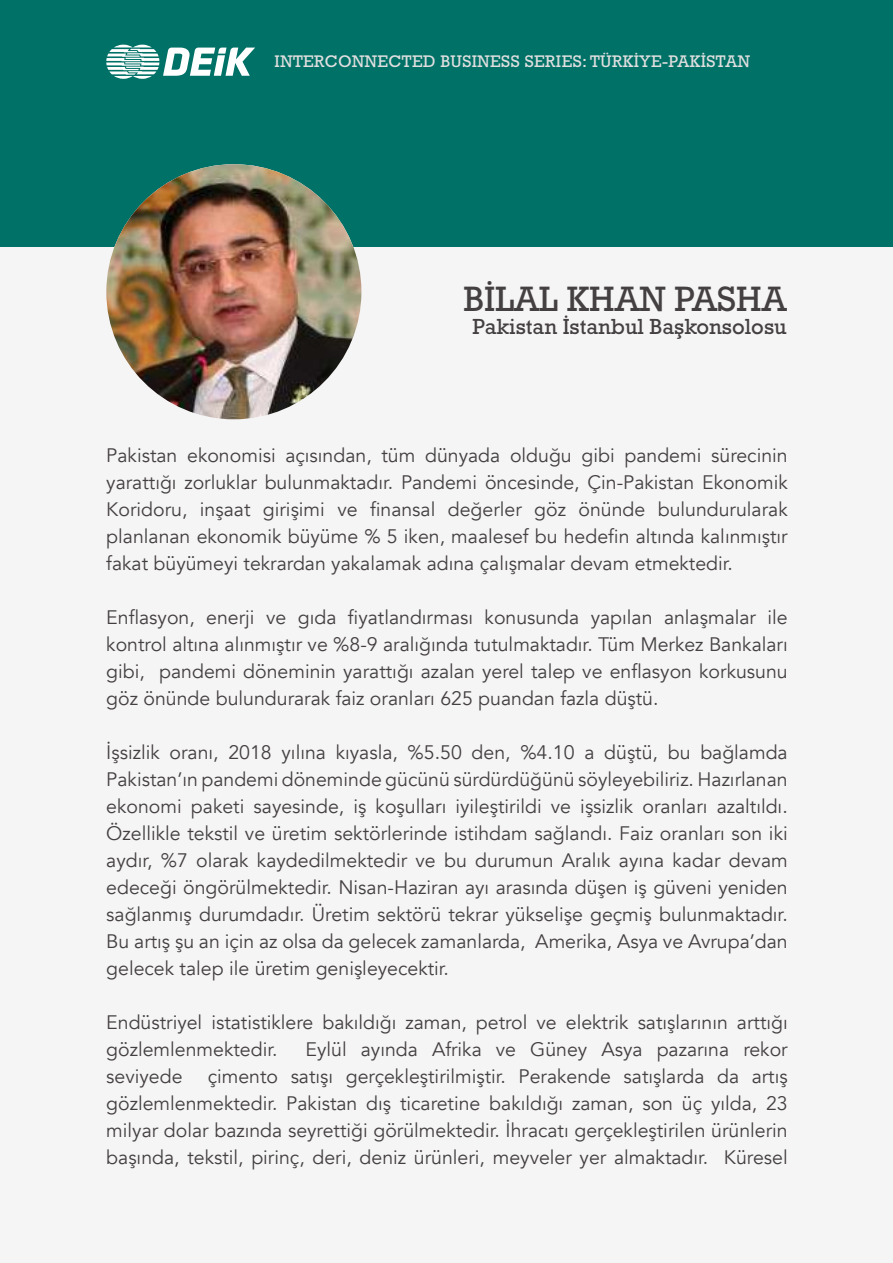
<style>
.page{position:relative;width:893px;height:1263px;background:#fff}
.page>*{position:absolute;margin:0;border:0;box-sizing:border-box;transform-origin:0 0}
.t1{font:31.5px "Rockwell";color:#444041}
.t2{font:19.5px/27px "Avenir";color:#444041;text-align:justify}
.t3{font:19.5px "Rockwell";color:#444041}
.t4{font:15px "Rockwell";letter-spacing:.025em;color:#e0dfdf}
</style>
<div class="page">
<div style="left:0;top:106px;width:893px;height:1157px;background:#f6f5f5"></div>
<div style="left:0;top:0;width:893px;height:247px;background:#007167"></div>
<svg style="left:106px;top:45px;width:149px;height:34px"></svg>
<img style="left:106px;top:164px;width:255px;height:255px;border-radius:128px">
<p class="t4" style="left:275px;top:53px;width:477px">INTERCONNECTED BUSINESS SERIES: TÜRKİYE-PAKİSTAN</p>
<h1 class="t1" style="left:463px;top:281px;width:325px">BILAL KHAN PASHA</h1>
<p class="t3" style="left:473px;top:316px;width:316px">Pakistan İstanbul Başkonsolosu</p>
<p class="t2" style="left:106px;top:442px;width:683px">Pakistan ekonomisi açısından, tüm dünyada olduğu gibi pandemi sürecinin yarattığı zorluklar bulunmaktadır. Pandemi öncesinde, Çin-Pakistan Ekonomik Koridoru, inşaat girişimi ve finansal değerler göz önünde bulundurularak planlanan ekonomik büyüme % 5 iken, maalesef bu hedefin altında kalınmıştır fakat büyümeyi tekrardan yakalamak adına çalışmalar devam etmektedir.</p>
<p class="t2" style="left:106px;top:604px;width:683px">Enflasyon, enerji ve gıda fiyatlandırması konusunda yapılan anlaşmalar ile kontrol altına alınmıştır ve %8-9 aralığında tutulmaktadır. Tüm Merkez Bankaları gibi, pandemi döneminin yarattığı azalan yerel talep ve enflasyon korkusunu göz önünde bulundurarak faiz oranları 625 puandan fazla düştü.</p>
<p class="t2" style="left:106px;top:739px;width:683px">İşsizlik oranı, 2018 yılına kıyasla, %5.50 den, %4.10 a düştü, bu bağlamda Pakistan’ın pandemi döneminde gücünü sürdürdüğünü söyleyebiliriz. Hazırlanan ekonomi paketi sayesinde, iş koşulları iyileştirildi ve işsizlik oranları azaltıldı.<br>Özellikle tekstil ve üretim sektörlerinde istihdam sağlandı. Faiz oranları son iki aydır, %7 olarak kaydedilmektedir ve bu durumun Aralık ayına kadar devam edeceği öngörülmektedir. Nisan-Haziran ayı arasında düşen iş güveni yeniden sağlanmış durumdadır. Üretim sektörü tekrar yükselişe geçmiş bulunmaktadır.<br>Bu artış şu an için az olsa da gelecek zamanlarda, Amerika, Asya ve Avrupa’dan gelecek talep ile üretim genişleyecektir.</p>
<p class="t2" style="left:106px;top:1009px;width:683px">Endüstriyel istatistiklere bakıldığı zaman, petrol ve elektrik satışlarının arttığı gözlemlenmektedir.</p>
<p class="t2" style="left:306px;top:1036px;width:484px">Eylül ayında Afrika ve Güney Asya pazarına rekor</p>
<p class="t2" style="left:106px;top:1063px;width:78px">seviyede</p>
<p class="t2" style="left:106px;top:1063px;width:683px;text-indent:101px">çimento satışı gerçekleştirilmiştir. Perakende satışlarda da artış gözlemlenmektedir. Pakistan dış ticaretine bakıldığı zaman, son üç yılda, 23 milyar dolar bazında seyrettiği görülmektedir. İhracatı gerçekleştirilen ürünlerin başında, tekstil, pirinç, deri, deniz ürünleri, meyveler yer almaktadır. Küresel</p>
</div>
